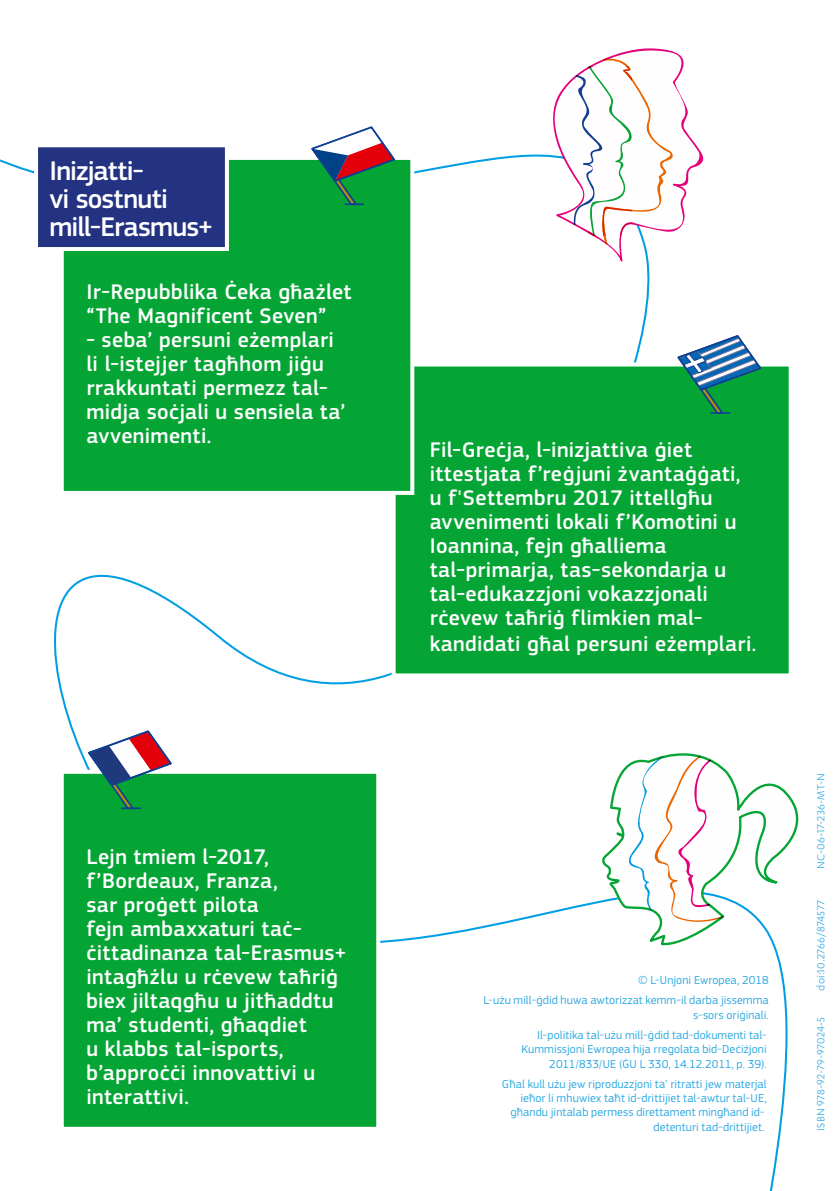
<style>
.page{position:relative;width:840px;height:1191px;background:#fff}
.page>*{position:absolute;margin:0;border:0;box-sizing:border-box;transform-origin:0 0}
.t1{font:500 28px/28px "EC Square Sans Pro";letter-spacing:-.03em;color:#fff}
.t2{font:500 22px/24px "EC Square Sans Pro";letter-spacing:.015em;color:#fff}
.t3{font:12px/14.4px "EC Square Sans Pro";letter-spacing:.005em;color:#32aae2;text-align:right}
.t4{font:12px "Karbon";letter-spacing:.02em;color:#32aae2}
</style>
<div class="page">
<svg style="left:543px;top:48px;width:161px;height:214px"></svg>
<svg style="left:601px;top:753px;width:198px;height:193px"></svg>
<svg style="left:614px;top:756px;width:109px;height:166px"></svg>
<div style="left:393px;top:364px;width:397px;height:311px;background:#05a535"></div>
<div style="left:391px;top:362px;width:401px;height:315px;border:4px solid #fff"></div>
<div style="left:62px;top:158px;width:350px;height:335px;background:#05a535"></div>
<div style="left:60px;top:156px;width:354px;height:339px;border:4px solid #fff"></div>
<svg style="left:309px;top:126px;width:87px;height:80px"></svg>
<svg style="left:675px;top:335px;width:87px;height:79px"></svg>
<div style="left:62px;top:772px;width:316px;height:356px;background:#05a535"></div>
<div style="left:60px;top:770px;width:320px;height:360px;border:4px solid #fff"></div>
<svg style="left:86px;top:730px;width:87px;height:80px"></svg>
<div style="left:36px;top:145px;width:191px;height:104px;background:#243282"></div>
<div style="left:34px;top:143px;width:195px;height:108px;border:4px solid #fff"></div>
<p class="t1" style="left:49px;top:157px;width:165px">Inizjatti-<br>vi sostnuti mill-Еrasmus+</p>
<p class="t2" style="left:86px;top:280px;width:266px">Ir-Repubblika Ċeka għażlet “The Magnificent Seven”</p>
<p class="t2" style="left:86px;top:328px;width:260px">- seba’ persuni eżemplari li l-istejjer tagħhom jiġu rrakkuntati permezz tal&shy;midja soċjali u sensiela ta’ avvenimenti.</p>
<p class="t2" style="left:86px;top:845px;width:262px">Lejn tmiem l-2017, f’Bordeaux, Franza,<br>sar proġett pilota<br>fejn ambaxxaturi taċ&shy;ċittadinanza tal-Erasmus+ intagħżlu u rċevew taħriġ biex jiltaqgħu u jitħaddtu ma’ studenti, għaqdiet<br>u klabbs tal-isports, b’approċċi innovattivi u interattivi.</p>
<p class="t2" style="left:429px;top:438px;width:312px">Fil-Greċja, l-inizjattiva ġiet ittestjata f’reġjuni żvantaġġati, u f'Settembru 2017 ittellgħu avvenimenti lokali f’Komotini u<br>Ioannina, fejn għalliema tal-primarja, tas-sekondarja u tal-edukazzjoni vokazzjonali rċevew taħriġ flimkien mal-</p>
<p class="t2" style="left:429px;top:632px;width:328px">kandidati għal persuni eżemplari.</p>
<p class="t3" style="left:483px;top:970px;width:286px;line-height:20px">© L-Unjoni Ewropea, 2018<br>L-użu mill-ġdid huwa awtorizzat kemm-il darba jissemma</p>
<p class="t3" style="left:536px;top:1004px;width:233px;line-height:20px">s-sors oriġinali.<br>Il-politika tal-użu mill-ġdid tad-dokumenti tal-</p>
<p class="t3" style="left:521px;top:1042px;width:247px">Kummissjoni Ewropea hija rregolata bid-Deċiżjoni<br>2011/833/UE (ĠU L 330, 14.12.2011, p. 39).</p>
<p class="t3" style="left:501px;top:1076px;width:266px">Għal kull użu jew riproduzzjoni ta’ ritratti jew materjal ieħor li mhuwiex taħt id-drittijiet tal-awtur tal-UE, għandu jintalab permess direttament mingħand id&shy;detenturi tad-drittijiet.</p>
<p class="t4" style="left:813px;top:868px;width:97px;rotate:-90deg">NC-06-17-236-MT-N</p>
<p class="t4" style="left:813px;top:990px;width:92px;rotate:-90deg">doi:10.2766/874577</p>
<p class="t4" style="left:813px;top:1130px;width:115px;rotate:-90deg">ISBN 978-92-79-97024-5</p>
</div>
